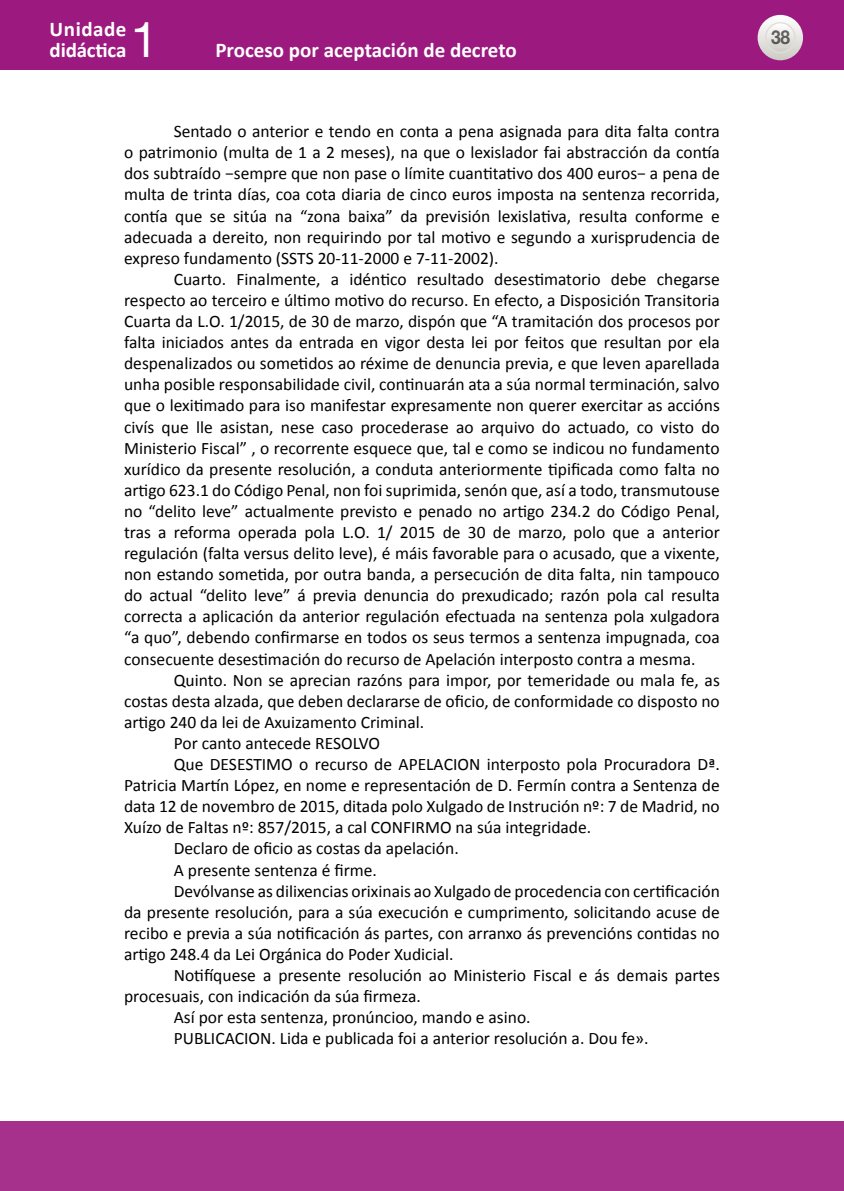
<style>
.page{position:relative;width:844px;height:1191px;background:#fff}
.page>*{position:absolute;margin:0;border:0;box-sizing:border-box;transform-origin:0 0}
.t1{font:49px "Helvetica Neue LT Std";color:#fff}
.t2{font:700 21px/21px "Calibri";color:#fff}
.t3{font:700 19.25px "Helvetica Neue LT Std";color:#000;scale:.9 1}
.t4{font:17.5px/21px "Calibri";color:#000;text-align:justify}
</style>
<div class="page">
<div style="left:0;top:0;width:843px;height:69px;background:#9c1a7f"></div>
<svg style="left:757px;top:15px;width:45px;height:45px"></svg>
<svg style="left:765px;top:23px;width:29px;height:29px"></svg>
<div style="left:764px;top:22px;width:31px;height:31px;border:1px solid #dfdeda;border-radius:50%"></div>
<div style="left:0;top:1121px;width:843px;height:70px;background:#a6318c"></div>
<p class="t2" style="left:50px;top:18px;width:78px">Unidade didáctica</p>
<h1 class="t1" style="left:131px;top:11px;width:29px">1</h1>
<p class="t2" style="left:215px;top:39px;width:303px">Proceso por aceptación de decreto</p>
<p class="t4" style="left:124px;top:120px;width:597px;text-indent:50px">Sentado o anterior e tendo en conta a pena asignada para dita falta contra o patrimonio (multa de 1 a 2 meses), na que o lexislador fai abstracción da contía dos subtraído −sempre que non pase o límite cuantitativo dos 400 euros− a pena de multa de trinta días, coa cota diaria de cinco euros imposta na sentenza recorrida, contía que se sitúa na “zona baixa” da previsión lexislativa, resulta conforme e adecuada a dereito, non requirindo por tal motivo e segundo a xurisprudencia de expreso fundamento (SSTS 20-11-2000 e 7-11-2002).</p>
<p class="t4" style="left:124px;top:268px;width:597px;text-indent:50px">Cuarto. Finalmente, a idéntico resultado desestimatorio debe chegarse respecto ao terceiro e último motivo do recurso. En efecto, a Disposición Transitoria Cuarta da L.O. 1/2015, de 30 de marzo, dispón que “A tramitación dos procesos por falta iniciados antes da entrada en vigor desta lei por feitos que resultan por ela despenalizados ou sometidos ao réxime de denuncia previa, e que leven aparellada unha posible responsabilidade civil, continuarán ata a súa normal terminación, salvo que o lexitimado para iso manifestar expresamente non querer exercitar as accións civís que lle asistan, nese caso procederase ao arquivo do actuado, co visto do Ministerio Fiscal” , o recorrente esquece que, tal e como se indicou no fundamento xurídico da presente resolución, a conduta anteriormente tipificada como falta no artigo 623.1 do Código Penal, non foi suprimida, senón que, así a todo, transmutouse no “delito leve” actualmente previsto e penado no artigo 234.2 do Código Penal, tras a reforma operada pola L.O. 1/ 2015 de 30 de marzo, polo que a anterior regulación (falta versus delito leve), é máis favorable para o acusado, que a vixente, non estando sometida, por outra banda, a persecución de dita falta, nin tampouco do actual “delito leve” á previa denuncia do prexudicado; razón pola cal resulta correcta a aplicación da anterior regulación efectuada na sentenza pola xulgadora “a quo”, debendo confirmarse en todos os seus termos a sentenza impugnada, coa consecuente desestimación do recurso de Apelación interposto contra a mesma.</p>
<p class="t4" style="left:174px;top:668px;width:547px">Quinto. Non se aprecian razóns para impor, por temeridade ou mala fe, as</p>
<p class="t4" style="left:124px;top:689px;width:597px">costas desta alzada, que deben declararse de oficio, de conformidade co disposto no</p>
<p class="t4" style="left:124px;top:710px;width:301px">artigo 240 da lei de Axuizamento Criminal.</p>
<p class="t4" style="left:174px;top:732px;width:208px">Por canto antecede RESOLVO</p>
<p class="t4" style="left:174px;top:753px;width:547px">Que DESESTIMO o recurso de APELACION interposto pola Procuradora Dª.</p>
<p class="t4" style="left:124px;top:774px;width:597px">Patricia Martín López, en nome e representación de D. Fermín contra a Sentenza de</p>
<p class="t4" style="left:124px;top:795px;width:597px">data 12 de novembro de 2015, ditada polo Xulgado de Instrución nº: 7 de Madrid, no</p>
<p class="t4" style="left:124px;top:816px;width:468px">Xuízo de Faltas nº: 857/2015, a cal CONFIRMO na súa integridade.</p>
<p class="t4" style="left:174px;top:837px;width:286px">Declaro de oficio as costas da apelación.</p>
<p class="t4" style="left:174px;top:858px;width:205px">A presente sentenza é firme.</p>
<p class="t4" style="left:174px;top:879px;width:547px">Devólvanse as dilixencias orixinais ao Xulgado de procedencia con certificación</p>
<p class="t4" style="left:124px;top:900px;width:597px">da presente resolución, para a súa execución e cumprimento, solicitando acuse de</p>
<p class="t4" style="left:124px;top:921px;width:597px">recibo e previa a súa notificación ás partes, con arranxo ás prevencións contidas no</p>
<p class="t4" style="left:124px;top:942px;width:331px">artigo 248.4 da Lei Orgánica do Poder Xudicial.</p>
<p class="t4" style="left:174px;top:964px;width:547px">Notifíquese a presente resolución ao Ministerio Fiscal e ás demais partes</p>
<p class="t4" style="left:124px;top:985px;width:298px">procesuais, con indicación da súa firmeza.</p>
<p class="t4" style="left:174px;top:1006px;width:358px">Así por esta sentenza, pronúncioo, mando e asino.</p>
<p class="t4" style="left:174px;top:1027px;width:476px">PUBLICACION. Lida e publicada foi a anterior resolución a. Dou fe».</p>
<p class="t3" style="left:770px;top:26px;width:23px">38</p>
</div>
